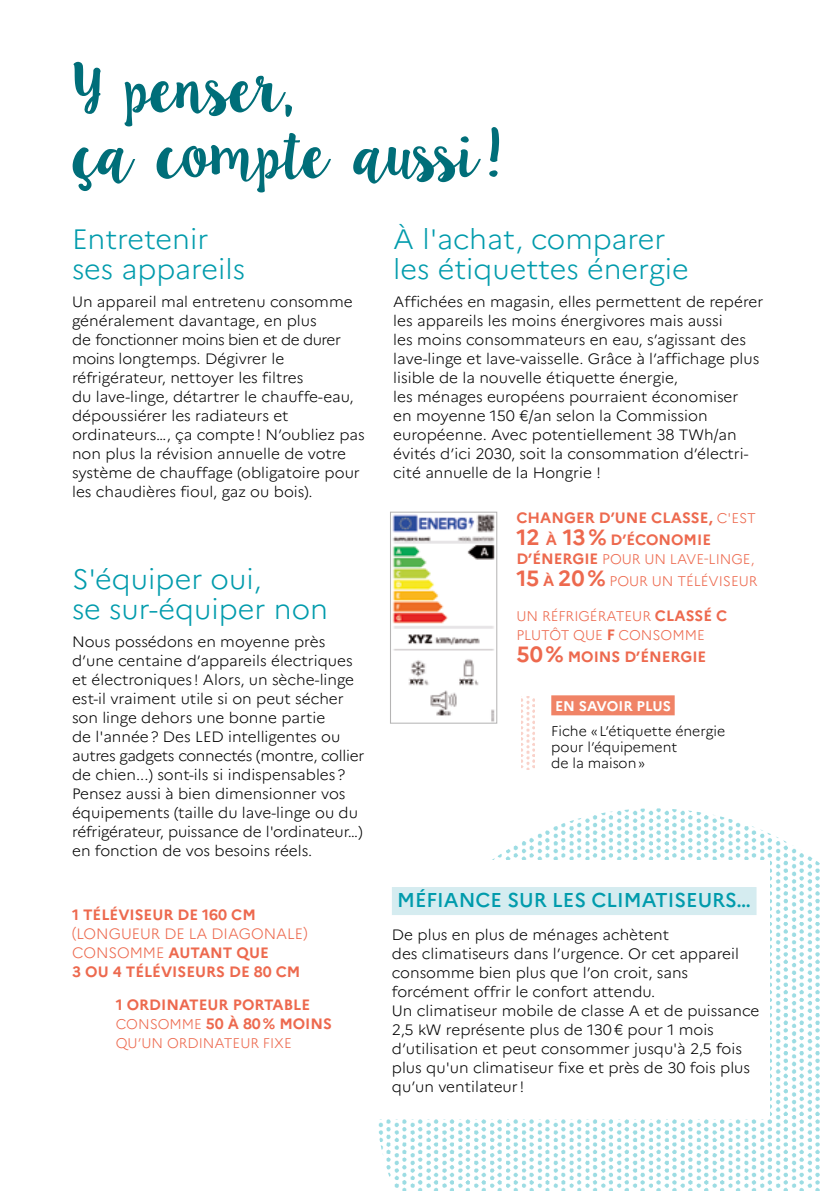
<style>
.page{position:relative;width:823px;height:1191px;background:#fff}
.page>*{position:absolute;margin:0;border:0;box-sizing:border-box;transform-origin:0 0}
.t1{font:54px/66px "Lilly Belle";letter-spacing:-.1em;color:#006e79}
.t2{font:300 28px/30px "Marianne";color:#009bac}
.t3{font:500 20px "Marianne";color:#009bac}
.t4{font:300 15px/19px "Marianne";color:#000}
.t5{font:700 15px/19px "Marianne";color:#ed694e}
.t6{font:300 15px/19px "Marianne";color:#ed694e}
.t7{font:300 14px/22px "Marianne";color:#ed694e}
.t8{font:300 14px/16px "Marianne";color:#000}
.t9{font:700 14px "Marianne";color:#fff}
.s1{font-weight:700}
.s2{font-weight:300;font-size:14px}
.s3{font-size:22px}
.s4{font-weight:700;font-size:15px}
.s5{font-weight:700;font-size:22px}
</style>
<div class="page">
<img style="left:378px;top:808px;width:442px;height:383px">
<div style="left:368px;top:860px;width:401px;height:259px;background:#fff"></div>
<div style="left:391px;top:887px;width:365px;height:28px;background:#d5ecf0"></div>
<img style="left:392px;top:514px;width:102px;height:207px">
<div style="left:390px;top:512px;width:106px;height:211px;border:1px solid #b3b2b2"></div>
<div style="left:551px;top:695px;width:123px;height:20px;background:#f08366"></div>
<img style="left:521px;top:696px;width:13px;height:73px">
<h1 class="t1" style="left:72px;top:56px;width:429px">Y penser,<br>ça compte aussi !</h1>
<h2 class="t2" style="left:393px;top:224px;width:297px">À l'achat, comparer les étiquettes énergie</h2>
<p class="t4" style="left:393px;top:292px;width:371px">Affichées en magasin, elles permettent de repérer les appareils les moins énergivores mais aussi<br>les moins consommateurs en eau, s’agissant des lave-linge et lave-vaisselle. Grâce à l’affichage plus lisible de la nouvelle étiquette énergie,<br>les ménages européens pourraient économiser<br>en moyenne 150 €/an selon la Commission européenne. Avec potentiellement 38 TWh/an évités d’ici 2030, soit la consommation d’électri&shy;cité annuelle de la Hongrie !</p>
<h2 class="t2" style="left:72px;top:224px;width:174px">Entretenir ses appareils</h2>
<p class="t4" style="left:72px;top:292px;width:294px">Un appareil mal entretenu consomme généralement davantage, en plus<br>de fonctionner moins bien et de durer moins longtemps. Dégivrer le réfrigérateur, nettoyer les filtres<br>du lave-linge, détartrer le chauffe-eau, dépoussiérer les radiateurs et ordinateurs…, ça compte! N’oubliez pas non plus la révision annuelle de votre système de chauffage (obligatoire pour les chaudières fioul, gaz ou bois).</p>
<h2 class="t2" style="left:72px;top:564px;width:257px">S'équiper oui,<br>se sur-équiper non</h2>
<p class="t4" style="left:72px;top:631px;width:293px">Nous possédons en moyenne près d’une centaine d’appareils électriques et électroniques ! Alors, un sèche-linge est-il vraiment utile si on peut sécher son linge dehors une bonne partie<br>de l'année? Des LED intelligentes ou autres gadgets connectés (montre, collier de chien...) sont-ils si indispensables?<br>Pensez aussi à bien dimensionner vos équipements (taille du lave-linge ou du réfrigérateur, puissance de l'ordinateur…) en fonction de vos besoins réels.</p>
<p class="t5" style="left:72px;top:904px;width:185px">1 TÉLÉVISEUR DE 160 CM</p>
<p class="t6" style="left:72px;top:923px;width:237px">(LONGUEUR DE LA DIAGONALE)<br>CONSOMME <span class="s1">AUTANT QUE<br>3 OU 4 TÉLÉVISEURS DE 80 CM</span></p>
<p class="t5" style="left:116px;top:995px;width:217px">1 ORDINATEUR PORTABLE<br><span class="s2">CONSOMME</span> 50 À 80% MOINS</p>
<p class="t7" style="left:116px;top:1032px;width:177px">QU’UN ORDINATEUR FIXE</p>
<p class="t5" style="left:516px;top:507px;width:241px;line-height:22px">CHANGER D’UNE CLASSE, <span class="s2">C'EST<br></span><span class="s3">12</span> À <span class="s3">13%</span> D’ÉCONOMIE</p>
<p class="t7" style="left:516px;top:548px;width:242px"><span class="s4">D’ÉNERGIE</span> POUR UN LAVE-LINGE,<br><span class="s5">15</span> <span class="s4">À</span> <span class="s5">20%</span> POUR UN TÉLÉVISEUR</p>
<p class="t7" style="left:516px;top:606px;width:212px;line-height:19px">UN RÉFRIGÉRATEUR <span class="s4">CLASSÉ C<br></span>PLUTÔT QUE <span class="s4">F</span> CONSOMME</p>
<p class="t5" style="left:516px;top:647px;width:191px"><span class="s3">50%</span> MOINS D’ÉNERGIE</p>
<p class="t9" style="left:554px;top:698px;width:117px">EN SAVOIR PLUS</p>
<p class="t8" style="left:551px;top:723px;width:175px">Fiche «L’étiquette énergie pour l’équipement<br>de la maison»</p>
<h3 class="t3" style="left:397px;top:887px;width:355px">MÉFIANCE SUR LES CLIMATISEURS…</h3>
<p class="t4" style="left:391px;top:925px;width:369px">De plus en plus de ménages achètent<br>des climatiseurs dans l’urgence. Or cet appareil consomme bien plus que l’on croit, sans forcément offrir le confort attendu.<br>Un climatiseur mobile de classe A et de puissance 2,5 kW représente plus de 130€ pour 1 mois d’utilisation et peut consommer jusqu'à 2,5 fois plus qu'un climatiseur fixe et près de 30 fois plus qu’un ventilateur!</p>
</div>
